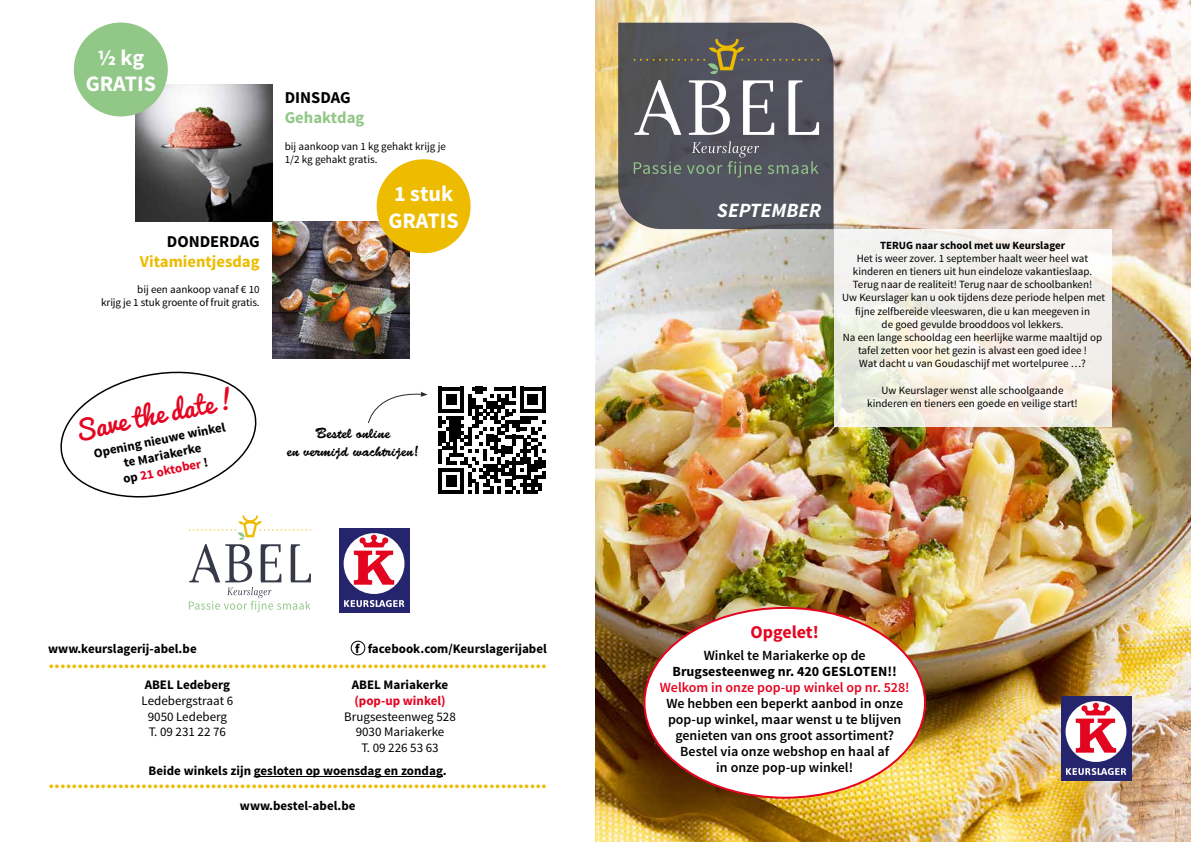
<style>
.page{position:relative;width:1191px;height:842px;background:#fff}
.page>*{position:absolute;margin:0;border:0;box-sizing:border-box;transform-origin:0 0}
.t1{font:25px "Pacifico";color:#e40521}
.t2{font:700 22.1px/26.5px "Source Sans Pro";color:#fff;text-align:center}
.t3{font:italic 700 20.3px "Source Sans Pro";color:#fff}
.t4{font:900 18px "Source Sans Pro";color:#edbc00}
.t5{font:700 18px "Source Sans Pro";color:#e40521}
.t6{font:700 16.6px "Source Sans Pro";color:#000}
.t7{font:700 16.6px "Source Sans Pro";color:#edbc00}
.t8{font:700 16.6px "Source Sans Pro";color:#91c787}
.t9{font:italic 15px/18.1px "Bermuda Script";color:#000;text-align:center}
.t10{font:600 14px/16px "Source Sans Pro";color:#000;text-align:center}
.t11{font:600 14px "Source Sans Pro";color:#e40521}
.t12{font:700 14px "Source Sans Pro";color:#000}
.t13{font:700 13px/15.6px "Source Sans Pro";color:#000;text-align:center}
.t14{font:13px/15.6px "Source Sans Pro";color:#000;text-align:center}
.t15{font:700 13px "Source Sans Pro";color:#e40521}
.t16{font:11px/13.2px "Source Sans Pro";color:#000;text-align:center}
.t17{font:700 11px "Source Sans Pro";color:#000}
.s1{color:#e40521}
</style>
<div class="page">
<img style="left:595px;top:0;width:596px;height:842px">
<svg style="left:618px;top:23px;width:215px;height:206px;background:#56575f"></svg>
<svg style="left:634px;top:162px;width:47px;height:12px"></svg>
<svg style="left:687px;top:141px;width:74px;height:37px;background:#606569"></svg>
<svg style="left:767px;top:161px;width:51px;height:13px"></svg>
<svg style="left:633px;top:39px;width:186px;height:96px;background:#6e6d71"></svg>
<div style="left:1060px;top:696px;width:71px;height:85px;background:#24256d"></div>
<div style="left:1065px;top:701px;width:61px;height:61px;background:#fff;border-radius:50%"></div>
<svg style="left:1075px;top:703px;width:41px;height:50px"></svg>
<svg style="left:1066px;top:768px;width:61px;height:7px"></svg>
<svg style="left:833px;top:229px;width:278px;height:198px;fill:#f2f0ec"></svg>
<img style="left:135px;top:85px;width:137px;height:136px">
<img style="left:272px;top:221px;width:137px;height:137px">
<div style="left:74px;top:23px;width:94px;height:93px;background:#91c787;border-radius:50%"></div>
<div style="left:376px;top:159px;width:94px;height:94px;background:#edbc00;border-radius:50%"></div>
<svg style="left:189px;top:515px;width:122px;height:97px"></svg>
<div style="left:339px;top:528px;width:70px;height:85px;background:#24256d"></div>
<div style="left:344px;top:533px;width:60px;height:61px;background:#fff;border-radius:50%"></div>
<svg style="left:354px;top:535px;width:40px;height:50px"></svg>
<svg style="left:344px;top:600px;width:61px;height:7px"></svg>
<div style="left:351px;top:641px;width:14px;height:14px;border:1px solid #000;border-radius:50%"></div>
<svg style="left:438px;top:387px;width:108px;height:107px"></svg>
<svg style="left:368px;top:392px;width:59px;height:31px"></svg>
<div style="left:644px;top:608px;width:281px;height:190px;background:#fff;border-radius:50%"></div>
<svg style="left:60px;top:371px;width:197px;height:127px"></svg>
<hr style="left:254px;top:776px;width:189px;height:1px;background:#000">
<h2 class="t2" style="left:86px;top:45px;width:72px">½ kg<br>GRATIS</h2>
<h3 class="t6" style="left:167px;top:231px;width:94px">DONDERDAG</h3>
<h3 class="t7" style="left:140px;top:250px;width:121px">Vitamientjesdag</h3>
<p class="t16" style="left:101px;top:283px;width:160px;text-align:right">bij een aankoop vanaf € 10<br>krijg je 1 stuk groente of fruit gratis.</p>
<h3 class="t6" style="left:285px;top:87px;width:67px">DINSDAG</h3>
<h3 class="t8" style="left:285px;top:107px;width:81px">Gehaktdag</h3>
<p class="t16" style="left:285px;top:140px;width:163px;text-align:left">bij aankoop van 1 kg gehakt krijg je<br>1/2 kg gehakt gratis.</p>
<h2 class="t2" style="left:388px;top:182px;width:72px;text-align:left">1 stuk<br>GRATIS</h2>
<h1 class="t1" style="left:71px;top:410px;width:163px;rotate:-12deg">Save the date !</h1>
<p class="t13" style="left:92px;top:447px;width:136px;rotate:-12deg">Opening nieuwe winkel te Mariakerke<br>op <span class="s1">21 oktober</span> !</p>
<h3 class="t9" style="left:288px;top:424px;width:139px">Bestelonline envermijdwachtrijen!</h3>
<p class="t13" style="left:48px;top:641px;width:150px">www.keurslagerij-abel.be</p>
<p class="t13" style="left:355px;top:641px;width:193px">f facebook.com/Keurslagerijabel</p>
<h3 class="t4" style="left:48px;top:650px;width:500px">......................................................................................</h3>
<p class="t13" style="left:145px;top:678px;width:87px">ABEL Ledeberg</p>
<p class="t14" style="left:142px;top:693px;width:93px">Ledebergstraat 6<br>9050 Ledeberg<br>T. 09 231 22 76</p>
<p class="t13" style="left:352px;top:678px;width:98px">ABEL Mariakerke</p>
<p class="t15" style="left:354px;top:692px;width:93px">(pop-up winkel)</p>
<p class="t14" style="left:344px;top:709px;width:113px">Brugsesteenweg 528<br>9030 Mariakerke<br>T. 09 226 53 63</p>
<p class="t13" style="left:149px;top:763px;width:300px">Beide winkels zijn gesloten op woensdag en zondag.</p>
<h3 class="t4" style="left:48px;top:770px;width:500px">......................................................................................</h3>
<p class="t13" style="left:240px;top:798px;width:117px">www.bestel-abel.be</p>
<h3 class="t3" style="left:717px;top:198px;width:106px">SEPTEMBER</h3>
<p class="t17" style="left:880px;top:238px;width:187px">TERUG naar school met uw Keurslager</p>
<p class="t16" style="left:842px;top:252px;width:264px">Het is weer zover. 1 september haalt weer heel wat kinderen en tieners uit hun eindeloze vakantieslaap.<br>Terug naar de realiteit! Terug naar de schoolbanken!<br>Uw Keurslager kan u ook tijdens deze periode helpen met fijne zelfbereide vleeswaren, die u kan meegeven in<br>de goed gevulde brooddoos vol lekkers.<br>Na een lange schooldag een heerlijke warme maaltijd op tafel zetten voor het gezin is alvast een goed idee !<br>Wat dacht u van Goudaschijf met wortelpuree …?</p>
<p class="t16" style="left:867px;top:384px;width:212px">Uw Keurslager wenst alle schoolgaande kinderen en tieners een goede en veilige start!</p>
<h3 class="t5" style="left:750px;top:621px;width:70px">Opgelet!</h3>
<p class="t10" style="left:703px;top:648px;width:163px">Winkel te Mariakerke op de</p>
<p class="t12" style="left:672px;top:663px;width:226px">Brugsesteenweg nr. 420 GESLOTEN!!</p>
<p class="t11" style="left:660px;top:679px;width:251px">Welkom in onze pop-up winkel op nr. 528!</p>
<p class="t10" style="left:666px;top:696px;width:238px">We hebben een beperkt aanbod in onze pop-up winkel, maar wenst u te blijven genieten van ons groot assortiment?<br>Bestel via onze webshop en haal af<br>in onze pop-up winkel!</p>
</div>
